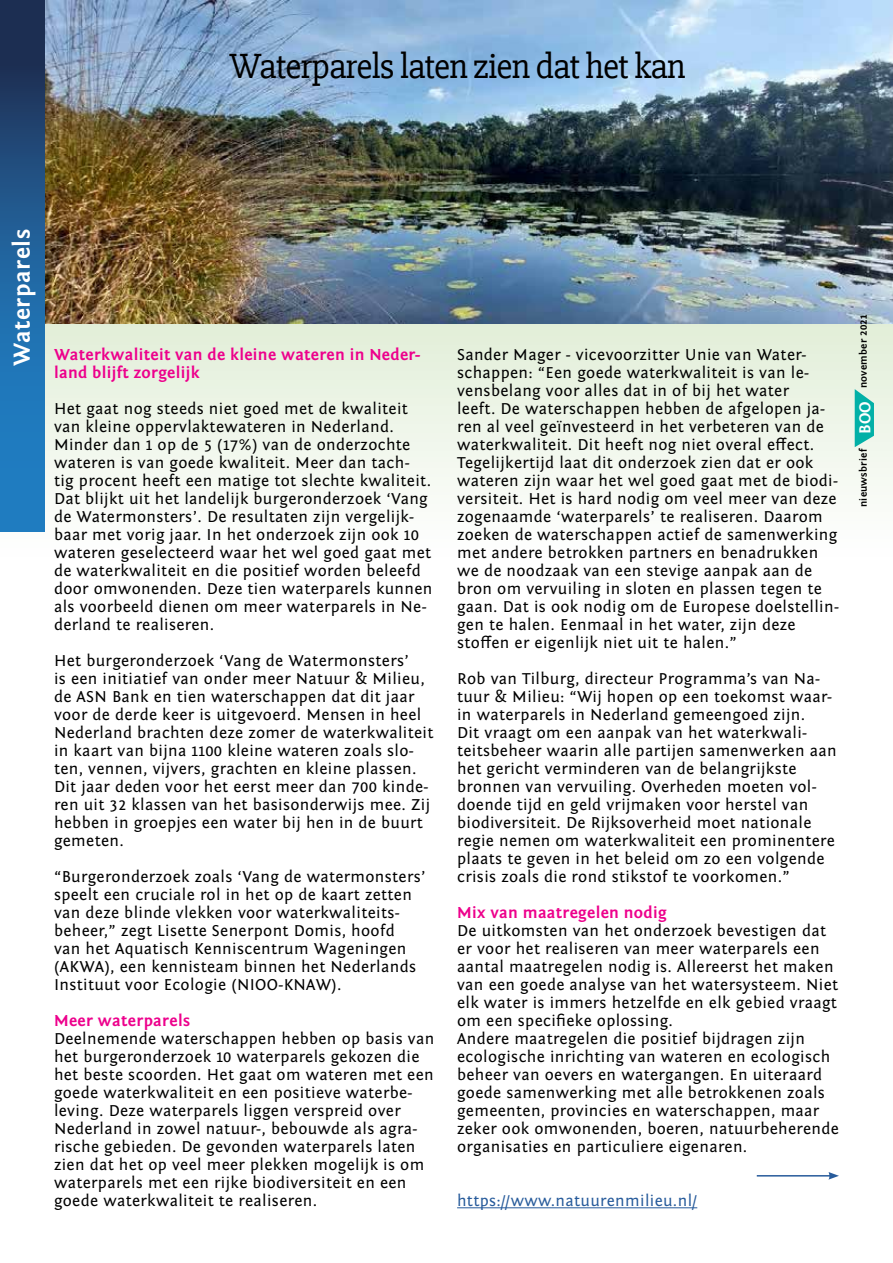
<style>
.page{position:relative;width:893px;height:1263px;background:#fff}
.page>*{position:absolute;margin:0;border:0;box-sizing:border-box;transform-origin:0 0}
.t1{font:36px "Slabo 27 px";letter-spacing:-.025em;color:#000}
.t2{font:700 24px "Fontin Sans";letter-spacing:.025em;color:#fff}
.t3{font:16.5px/18px "Fontin Sans";letter-spacing:.02em;color:#000}
.t4{font:700 16.5px/18px "Fontin Sans";letter-spacing:.02em;color:#ed008c}
.t5{font:16.5px "Fontin Sans";letter-spacing:.02em;color:#275b9b}
.t6{font:700 16.5px "Fontin Sans";color:#fff}
.t7{font:700 10.5px "Fontin Sans";letter-spacing:.02em;color:#000}
</style>
<div class="page">
<svg style="left:0;top:0;width:893px;height:532px"></svg>
<img style="left:45px;top:1px;width:848px;height:322px">
<svg style="left:855px;top:389px;width:19px;height:58px"></svg>
<svg style="left:0;top:1px;width:45px;height:530px;background:#1f5d95"></svg>
<hr style="left:457px;top:1207px;width:240px;height:1px;background:#275b9b">
<hr style="left:757px;top:1175px;width:74px;height:1px;background:#275b9b">
<svg style="left:828px;top:1172px;width:11px;height:7px"></svg>
<h1 class="t1" style="left:230px;top:45px;width:457px">Waterparels laten zien dat het kan</h1>
<h2 class="t2" style="left:9px;top:366px;width:139px;rotate:-90deg">Waterparels</h2>
<p class="t4" style="left:54px;top:346px;width:368px">Waterkwaliteit van de kleine wateren in Neder&shy;land blijft zorgelijk</p>
<p class="t3" style="left:54px;top:400px;width:380px">Het gaat nog steeds niet goed met de kwaliteit van kleine oppervlaktewateren in Nederland.<br>Minder dan 1 op de 5 (17%) van de onderzochte wateren is van goede kwaliteit. Meer dan tach&shy;tig procent heeft een matige tot slechte kwaliteit.<br>Dat blijkt uit het landelijk burgeronderzoek ‘Vang de Watermonsters’. De resultaten zijn vergelijk&shy;baar met vorig jaar. In het onderzoek zijn ook 10 wateren geselecteerd waar het wel goed gaat met de waterkwaliteit en die positief worden beleefd door omwonenden. Deze tien waterparels kunnen als voorbeeld dienen om meer waterparels in Ne&shy;derland te realiseren.</p>
<p class="t3" style="left:54px;top:652px;width:381px">Het burgeronderzoek ‘Vang de Watermonsters’<br>is een initiatief van onder meer Natuur &amp; Milieu, de ASN Bank en tien waterschappen dat dit jaar voor de derde keer is uitgevoerd. Mensen in heel Nederland brachten deze zomer de waterkwaliteit in kaart van bijna 1100 kleine wateren zoals slo&shy;ten, vennen, vijvers, grachten en kleine plassen.<br>Dit jaar deden voor het eerst meer dan 700 kinde&shy;ren uit 32 klassen van het basisonderwijs mee. Zij hebben in groepjes een water bij hen in de buurt gemeten.</p>
<p class="t3" style="left:54px;top:868px;width:373px">“Burgeronderzoek zoals ‘Vang de watermonsters’ speelt een cruciale rol in het op de kaart zetten van deze blinde vlekken voor waterkwaliteits&shy;beheer,” zegt Lisette Senerpont Domis, hoofd<br>van het Aquatisch Kenniscentrum Wageningen (AKWA), een kennisteam binnen het Nederlands Instituut voor Ecologie (NIOO-KNAW).</p>
<p class="t4" style="left:54px;top:1012px;width:138px">Meer waterparels</p>
<p class="t3" style="left:54px;top:1030px;width:382px">Deelnemende waterschappen hebben op basis van het burgeronderzoek 10 waterparels gekozen die het beste scoorden. Het gaat om wateren met een goede waterkwaliteit en een positieve waterbe&shy;leving. Deze waterparels liggen verspreid over Nederland in zowel natuur-, bebouwde als agra&shy;rische gebieden. De gevonden waterparels laten zien dat het op veel meer plekken mogelijk is om waterparels met een rijke biodiversiteit en een goede waterkwaliteit te realiseren.</p>
<p class="t3" style="left:457px;top:346px;width:383px">Sander Mager - vicevoorzitter Unie van Water&shy;schappen: “Een goede waterkwaliteit is van le&shy;vensbelang voor alles dat in of bij het water<br>leeft. De waterschappen hebben de afgelopen ja&shy;ren al veel geïnvesteerd in het verbeteren van de waterkwaliteit. Dit heeft nog niet overal effect.<br>Tegelijkertijd laat dit onderzoek zien dat er ook wateren zijn waar het wel goed gaat met de biodi&shy;versiteit. Het is hard nodig om veel meer van deze zogenaamde ‘waterparels’ te realiseren. Daarom zoeken de waterschappen actief de samenwerking met andere betrokken partners en benadrukken we de noodzaak van een stevige aanpak aan de bron om vervuiling in sloten en plassen tegen te gaan. Dat is ook nodig om de Europese doelstellin&shy;gen te halen. Eenmaal in het water, zijn deze stoffen er eigenlijk niet uit te halen.”</p>
<p class="t3" style="left:457px;top:670px;width:381px">Rob van Tilburg, directeur Programma’s van Na&shy;tuur &amp; Milieu: “Wij hopen op een toekomst waar&shy;in waterparels in Nederland gemeengoed zijn.<br>Dit vraagt om een aanpak van het waterkwali&shy;teitsbeheer waarin alle partijen samenwerken aan het gericht verminderen van de belangrijkste bronnen van vervuiling. Overheden moeten vol&shy;doende tijd en geld vrijmaken voor herstel van biodiversiteit. De Rijksoverheid moet nationale regie nemen om waterkwaliteit een prominentere plaats te geven in het beleid om zo een volgende crisis zoals die rond stikstof te voorkomen.”</p>
<p class="t4" style="left:457px;top:904px;width:211px">Mix van maatregelen nodig</p>
<p class="t3" style="left:457px;top:922px;width:383px">De uitkomsten van het onderzoek bevestigen dat er voor het realiseren van meer waterparels een aantal maatregelen nodig is. Allereerst het maken van een goede analyse van het watersysteem. Niet elk water is immers hetzelfde en elk gebied vraagt om een specifieke oplossing.<br>Andere maatregelen die positief bijdragen zijn ecologische inrichting van wateren en ecologisch beheer van oevers en watergangen. En uiteraard goede samenwerking met alle betrokkenen zoals gemeenten, provincies en waterschappen, maar zeker ook omwonenden, boeren, natuurbeherende organisaties en particuliere eigenaren.</p>
<p class="t5" style="left:457px;top:1191px;width:242px">https://www.natuurenmilieu.nl/</p>
<p class="t7" style="left:858px;top:388px;width:75px;rotate:-90deg">november 2021</p>
<p class="t6" style="left:856px;top:434px;width:34px;rotate:-90deg">BOO</p>
<p class="t7" style="left:858px;top:507px;width:60px;rotate:-90deg">nieuwsbrief</p>
</div>
